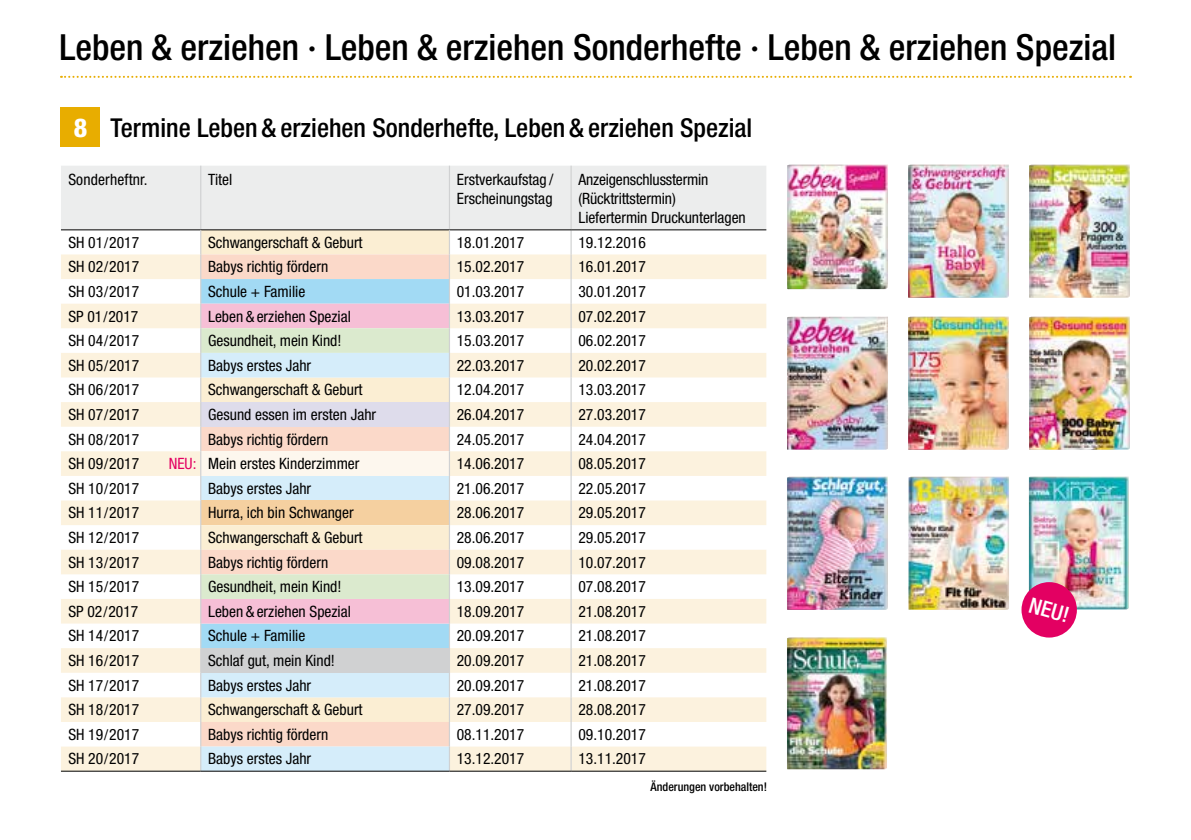
<style>
.page{position:relative;width:1191px;height:840px;background:#fff}
.page>*{position:absolute;margin:0;border:0;box-sizing:border-box;transform-origin:0 0}
.t1{font:500 condensed 36px "Helvetica Neue LT Std";color:#000}
.t2{font:500 condensed 26px "Helvetica Neue LT Std";color:#000}
.t3{font:500 condensed 21.8px "Helvetica Neue LT Std";color:#fff}
.t4{font:condensed 15.6px/18.8px "Helvetica Neue LT Std";color:#000}
.t5{font:condensed 15.6px "Helvetica Neue LT Std";color:#e30062}
.t6{font:500 condensed 12px "Helvetica Neue LT Std";color:#000}
.s1{font-weight:800;color:#fff}
.s2{font-size:14.8px}
</style>
<div class="page">
<div style="left:61px;top:165px;width:705px;height:64px;background:#eceded"></div>
<hr style="left:200px;top:165px;width:1px;height:64px;background:#d0d1d2">
<hr style="left:449px;top:165px;width:1px;height:64px;background:#d0d1d2">
<hr style="left:570px;top:165px;width:1px;height:64px;background:#d0d1d2">
<hr style="left:61px;top:229px;width:140px;height:1px;background:#000">
<hr style="left:201px;top:229px;width:248px;height:1px;background:#000">
<hr style="left:449px;top:229px;width:122px;height:1px;background:#000">
<hr style="left:571px;top:229px;width:195px;height:1px;background:#000">
<svg style="left:61px;top:230px;width:705px;height:540px"></svg>
<hr style="left:61px;top:770px;width:140px;height:1px;background:#000">
<hr style="left:201px;top:770px;width:248px;height:1px;background:#000">
<hr style="left:449px;top:770px;width:122px;height:1px;background:#000">
<hr style="left:571px;top:770px;width:195px;height:1px;background:#000">
<svg style="left:61px;top:76px;width:1070px;height:2px"></svg>
<div style="left:61px;top:107px;width:39px;height:39px;background:#e8ad00"></div>
<img style="left:1029px;top:316px;width:101px;height:133px">
<img style="left:908px;top:316px;width:101px;height:133px">
<img style="left:787px;top:316px;width:101px;height:133px">
<img style="left:908px;top:164px;width:101px;height:133px">
<img style="left:1029px;top:164px;width:101px;height:133px">
<img style="left:908px;top:476px;width:101px;height:133px">
<img style="left:787px;top:164px;width:101px;height:125px">
<img style="left:787px;top:476px;width:101px;height:133px">
<img style="left:787px;top:637px;width:100px;height:131px">
<img style="left:1029px;top:476px;width:100px;height:133px">
<div style="left:1021px;top:581px;width:56px;height:56px;background:#e30062;border-radius:50%"></div>
<h1 class="t1" style="left:60px;top:25px;width:1058px">Leben &amp; erziehen · Leben &amp; erziehen Sonderhefte · Leben &amp; erziehen Spezial</h1>
<h2 class="t2" style="left:74px;top:112px;width:680px"><span class="s1">8</span> Termine Leben &amp; erziehen Sonderhefte, Leben &amp; erziehen Spezial</h2>
<p class="t4" style="left:68px;top:170px;width:81px">Sonderheftnr.</p>
<p class="t4" style="left:208px;top:170px;width:26px">Titel</p>
<p class="t4" style="left:457px;top:170px;width:98px">Erstverkaufstag /<br>Erscheinungstag</p>
<p class="t4" style="left:578px;top:170px;width:169px">Anzeigenschlusstermin (Rücktrittstermin)<br>Liefertermin Druckunterlagen</p>
<p class="t4" style="left:68px;top:232px;width:72px">SH 01<span class="s2">/</span>2017</p>
<p class="t4" style="left:208px;top:232px;width:156px">Schwangerschaft &amp; Geburt</p>
<p class="t4" style="left:457px;top:232px;width:69px">18.01.2017</p>
<p class="t4" style="left:578px;top:232px;width:69px">19.12.2016</p>
<p class="t4" style="left:68px;top:257px;width:72px">SH 02<span class="s2">/</span>2017</p>
<p class="t4" style="left:208px;top:257px;width:122px">Babys richtig fördern</p>
<p class="t4" style="left:457px;top:257px;width:69px">15.02.2017</p>
<p class="t4" style="left:578px;top:257px;width:69px">16.01.2017</p>
<p class="t4" style="left:68px;top:282px;width:72px">SH 03<span class="s2">/</span>2017</p>
<p class="t4" style="left:208px;top:282px;width:99px">Schule + Familie</p>
<p class="t4" style="left:457px;top:282px;width:69px">01.03.2017</p>
<p class="t4" style="left:578px;top:282px;width:69px">30.01.2017</p>
<p class="t4" style="left:68px;top:306px;width:72px">SP 01<span class="s2">/</span>2017</p>
<p class="t4" style="left:208px;top:306px;width:144px">Leben &amp; erziehen Spezial</p>
<p class="t4" style="left:457px;top:306px;width:69px">13.03.2017</p>
<p class="t4" style="left:578px;top:306px;width:69px">07.02.2017</p>
<p class="t4" style="left:68px;top:331px;width:72px">SH 04<span class="s2">/</span>2017</p>
<p class="t4" style="left:208px;top:331px;width:135px">Gesundheit, mein Kind!</p>
<p class="t4" style="left:457px;top:331px;width:69px">15.03.2017</p>
<p class="t4" style="left:578px;top:331px;width:69px">06.02.2017</p>
<p class="t4" style="left:68px;top:355px;width:72px">SH 05<span class="s2">/</span>2017</p>
<p class="t4" style="left:208px;top:355px;width:105px">Babys erstes Jahr</p>
<p class="t4" style="left:457px;top:355px;width:69px">22.03.2017</p>
<p class="t4" style="left:578px;top:355px;width:69px">20.02.2017</p>
<p class="t4" style="left:68px;top:380px;width:72px">SH 06<span class="s2">/</span>2017</p>
<p class="t4" style="left:208px;top:380px;width:156px">Schwangerschaft &amp; Geburt</p>
<p class="t4" style="left:457px;top:380px;width:69px">12.04.2017</p>
<p class="t4" style="left:578px;top:380px;width:69px">13.03.2017</p>
<p class="t4" style="left:68px;top:405px;width:72px">SH 07<span class="s2">/</span>2017</p>
<p class="t4" style="left:208px;top:404px;width:170px">Gesund essen im ersten Jahr</p>
<p class="t4" style="left:457px;top:404px;width:69px">26.04.2017</p>
<p class="t4" style="left:578px;top:404px;width:69px">27.03.2017</p>
<p class="t4" style="left:68px;top:429px;width:72px">SH 08<span class="s2">/</span>2017</p>
<p class="t4" style="left:208px;top:429px;width:122px">Babys richtig fördern</p>
<p class="t4" style="left:457px;top:429px;width:69px">24.05.2017</p>
<p class="t4" style="left:578px;top:429px;width:69px">24.04.2017</p>
<p class="t4" style="left:68px;top:454px;width:72px">SH 09<span class="s2">/</span>2017</p>
<p class="t4" style="left:208px;top:454px;width:153px">Mein erstes Kinderzimmer</p>
<p class="t4" style="left:457px;top:454px;width:69px">14.06.2017</p>
<p class="t4" style="left:578px;top:454px;width:69px">08.05.2017</p>
<p class="t4" style="left:68px;top:478px;width:72px">SH 10<span class="s2">/</span>2017</p>
<p class="t4" style="left:208px;top:478px;width:105px">Babys erstes Jahr</p>
<p class="t4" style="left:457px;top:478px;width:69px">21.06.2017</p>
<p class="t4" style="left:578px;top:478px;width:69px">22.05.2017</p>
<p class="t4" style="left:68px;top:503px;width:72px">SH 11<span class="s2">/</span>2017</p>
<p class="t4" style="left:208px;top:503px;width:147px">Hurra, ich bin Schwanger</p>
<p class="t4" style="left:457px;top:503px;width:69px">28.06.2017</p>
<p class="t4" style="left:578px;top:503px;width:69px">29.05.2017</p>
<p class="t4" style="left:68px;top:527px;width:72px">SH 12<span class="s2">/</span>2017</p>
<p class="t4" style="left:208px;top:527px;width:156px">Schwangerschaft &amp; Geburt</p>
<p class="t4" style="left:457px;top:527px;width:69px">28.06.2017</p>
<p class="t4" style="left:578px;top:527px;width:69px">29.05.2017</p>
<p class="t4" style="left:68px;top:552px;width:72px">SH 13<span class="s2">/</span>2017</p>
<p class="t4" style="left:208px;top:552px;width:122px">Babys richtig fördern</p>
<p class="t4" style="left:457px;top:552px;width:69px">09.08.2017</p>
<p class="t4" style="left:578px;top:552px;width:69px">10.07.2017</p>
<p class="t4" style="left:68px;top:577px;width:72px">SH 15<span class="s2">/</span>2017</p>
<p class="t4" style="left:208px;top:577px;width:135px">Gesundheit, mein Kind!</p>
<p class="t4" style="left:457px;top:577px;width:69px">13.09.2017</p>
<p class="t4" style="left:578px;top:577px;width:69px">07.08.2017</p>
<p class="t4" style="left:68px;top:601px;width:72px">SP 02<span class="s2">/</span>2017</p>
<p class="t4" style="left:208px;top:601px;width:144px">Leben &amp; erziehen Spezial</p>
<p class="t4" style="left:457px;top:601px;width:69px">18.09.2017</p>
<p class="t4" style="left:578px;top:601px;width:69px">21.08.2017</p>
<p class="t4" style="left:68px;top:626px;width:72px">SH 14<span class="s2">/</span>2017</p>
<p class="t4" style="left:208px;top:626px;width:99px">Schule + Familie</p>
<p class="t4" style="left:457px;top:626px;width:69px">20.09.2017</p>
<p class="t4" style="left:578px;top:626px;width:69px">21.08.2017</p>
<p class="t4" style="left:68px;top:650px;width:72px">SH 16<span class="s2">/</span>2017</p>
<p class="t4" style="left:208px;top:650px;width:128px">Schlaf gut, mein Kind!</p>
<p class="t4" style="left:457px;top:650px;width:69px">20.09.2017</p>
<p class="t4" style="left:578px;top:650px;width:69px">21.08.2017</p>
<p class="t4" style="left:68px;top:675px;width:72px">SH 17<span class="s2">/</span>2017</p>
<p class="t4" style="left:208px;top:675px;width:105px">Babys erstes Jahr</p>
<p class="t4" style="left:457px;top:675px;width:69px">20.09.2017</p>
<p class="t4" style="left:578px;top:675px;width:69px">21.08.2017</p>
<p class="t4" style="left:68px;top:699px;width:72px">SH 18<span class="s2">/</span>2017</p>
<p class="t4" style="left:208px;top:699px;width:156px">Schwangerschaft &amp; Geburt</p>
<p class="t4" style="left:457px;top:699px;width:69px">27.09.2017</p>
<p class="t4" style="left:578px;top:699px;width:69px">28.08.2017</p>
<p class="t4" style="left:68px;top:724px;width:72px">SH 19<span class="s2">/</span>2017</p>
<p class="t4" style="left:208px;top:724px;width:122px">Babys richtig fördern</p>
<p class="t4" style="left:457px;top:724px;width:69px">08.11.2017</p>
<p class="t4" style="left:578px;top:724px;width:69px">09.10.2017</p>
<p class="t4" style="left:68px;top:749px;width:72px">SH 20<span class="s2">/</span>2017</p>
<p class="t4" style="left:208px;top:749px;width:105px">Babys erstes Jahr</p>
<p class="t4" style="left:457px;top:749px;width:69px">13.12.2017</p>
<p class="t4" style="left:578px;top:749px;width:69px">13.11.2017</p>
<p class="t5" style="left:169px;top:454px;width:29px">NEU:</p>
<p class="t6" style="left:650px;top:779px;width:118px">Änderungen vorbehalten!</p>
<h3 class="t3" style="left:1033px;top:591px;width:42px;rotate:16deg">NEU!</h3>
</div>
